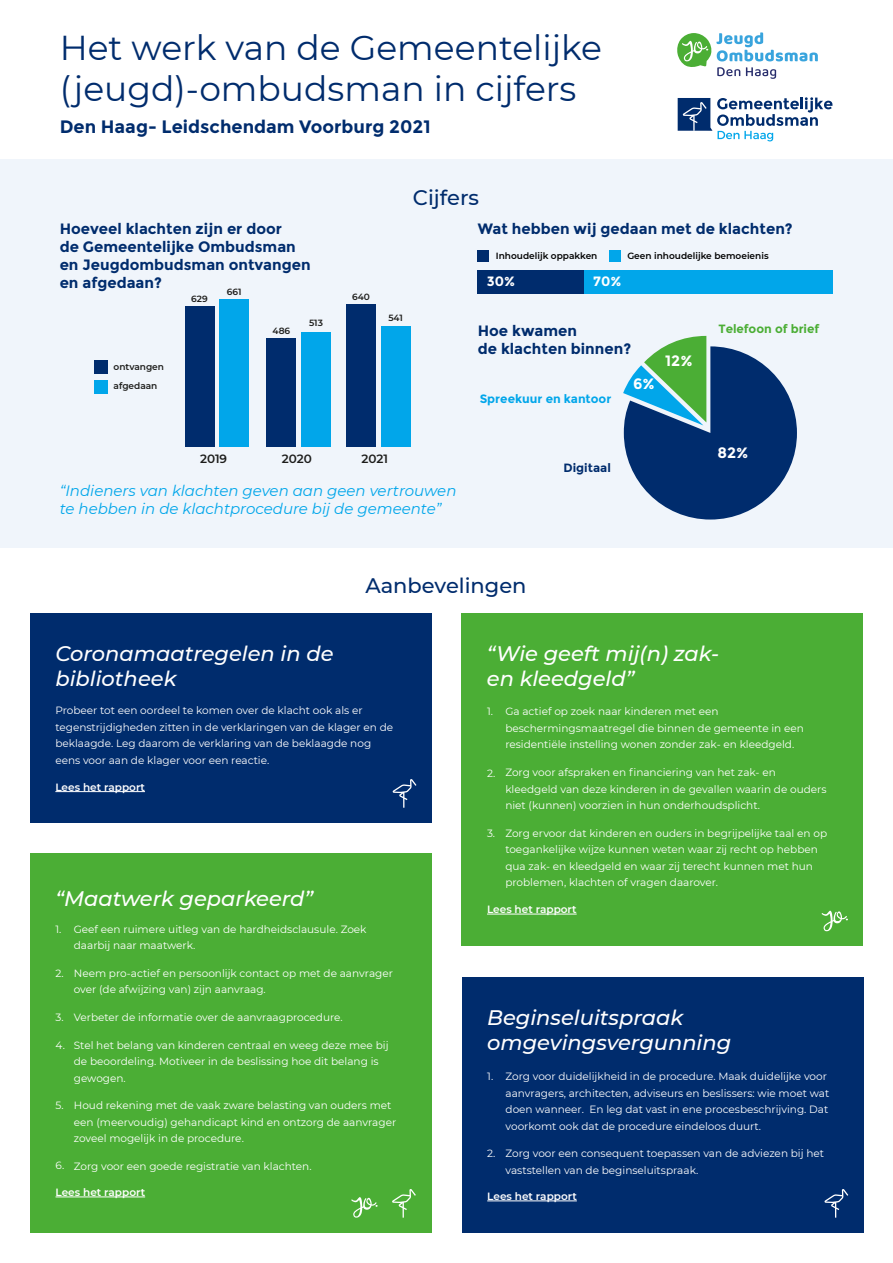
<style>
.page{position:relative;width:893px;height:1263px;background:#fff}
.page>*{position:absolute;margin:0;border:0;box-sizing:border-box;transform-origin:0 0}
.t1{font:34.5px/41.4px "Montserrat";color:#002c6d}
.t2{font:italic 500 21px/25.2px "Montserrat";color:#fff}
.t3{font:500 21px "Montserrat";color:#002c6d}
.t4{font:700 18px "Montserrat";color:#002c6d}
.t5{font:700 15px/18px "Montserrat";color:#002c6d}
.t6{font:italic 15px/18px "Montserrat";color:#01a6ea}
.t7{font:700 15px "Montserrat";color:#fff}
.t8{font:700 13.5px "Montserrat";color:#fff}
.t9{font:700 12px "Montserrat";color:#01a6ea}
.t10{font:700 12px "Montserrat";color:#4bae35}
.t11{font:600 12px "Montserrat";letter-spacing:-.005em;color:#1d1d1b}
.t12{font:700 12px "Montserrat";color:#002c6d}
.t13{font:10.5px/16.5px "Montserrat";color:#fff}
.t14{font:600 10.5px "Montserrat";color:#fff}
.t15{font:600 9px "Montserrat";color:#000}
.t16{font:600 9px "Montserrat";color:#1d1d1b}
</style>
<div class="page">
<div style="left:0;top:159px;width:893px;height:389px;background:#f0f5fb"></div>
<svg style="left:677px;top:32px;width:141px;height:47px"></svg>
<svg style="left:678px;top:97px;width:154px;height:44px"></svg>
<svg style="left:623px;top:336px;width:174px;height:183px"></svg>
<div style="left:94px;top:360px;width:14px;height:13px;background:#002c6d"></div>
<div style="left:94px;top:380px;width:14px;height:13px;background:#01a6ea"></div>
<div style="left:346px;top:304px;width:30px;height:142px;background:#002c6d"></div>
<div style="left:381px;top:326px;width:29px;height:120px;background:#01a6ea"></div>
<div style="left:267px;top:338px;width:29px;height:108px;background:#002c6d"></div>
<div style="left:301px;top:332px;width:30px;height:114px;background:#01a6ea"></div>
<div style="left:185px;top:306px;width:29px;height:140px;background:#002c6d"></div>
<div style="left:219px;top:299px;width:30px;height:147px;background:#01a6ea"></div>
<div style="left:478px;top:270px;width:106px;height:24px;background:#002c6d"></div>
<div style="left:584px;top:270px;width:248px;height:24px;background:#01a6ea"></div>
<div style="left:478px;top:251px;width:11px;height:11px;background:#002c6d"></div>
<div style="left:609px;top:251px;width:11px;height:11px;background:#01a6ea"></div>
<div style="left:30px;top:613px;width:401px;height:210px;background:#002c6d"></div>
<svg style="left:393px;top:779px;width:23px;height:29px"></svg>
<div style="left:461px;top:613px;width:402px;height:333px;background:#4bae35"></div>
<svg style="left:822px;top:910px;width:26px;height:21px"></svg>
<hr style="left:487px;top:914px;width:90px;height:1px;background:#fff">
<div style="left:462px;top:977px;width:401px;height:255px;background:#002c6d"></div>
<hr style="left:487px;top:1200px;width:90px;height:1px;background:#fff">
<svg style="left:824px;top:1189px;width:24px;height:28px"></svg>
<div style="left:30px;top:853px;width:401px;height:379px;background:#4bae35"></div>
<svg style="left:351px;top:1197px;width:27px;height:20px"></svg>
<hr style="left:56px;top:1197px;width:89px;height:1px;background:#fff">
<svg style="left:392px;top:1189px;width:24px;height:28px"></svg>
<div style="left:53px;top:349px;width:96px;height:16px;background:#f0f5fb"></div>
<svg style="left:55px;top:791px;width:90px;height:2px"></svg>
<h1 class="t1" style="left:60px;top:26px;width:544px">Het werk van de Gemeentelijke (jeugd)-ombudsman in cijfers</h1>
<h3 class="t4" style="left:60px;top:116px;width:373px">Den Haag- Leidschendam Voorburg 2021</h3>
<h2 class="t3" style="left:413px;top:183px;width:68px">Cijfers</h2>
<h3 class="t5" style="left:60px;top:220px;width:252px">Hoeveel klachten zijn er door<br>de Gemeentelijke Ombudsman en Jeugdombudsman ontvangen en afgedaan?</h3>
<p class="t16" style="left:227px;top:285px;width:16px">661</p>
<p class="t16" style="left:191px;top:292px;width:18px">629</p>
<p class="t16" style="left:352px;top:290px;width:19px">640</p>
<h3 class="t5" style="left:478px;top:220px;width:316px">Wat hebben wij gedaan met de klachten?</h3>
<p class="t15" style="left:496px;top:250px;width:103px">Inhoudelijk oppakken</p>
<p class="t15" style="left:627px;top:249px;width:143px">Geen inhoudelijke bemoeienis</p>
<p class="t8" style="left:487px;top:274px;width:30px">30%</p>
<p class="t8" style="left:593px;top:274px;width:30px">70%</p>
<p class="t16" style="left:114px;top:360px;width:52px">ontvangen</p>
<p class="t16" style="left:114px;top:380px;width:45px">afgedaan</p>
<p class="t16" style="left:272px;top:324px;width:19px">486</p>
<p class="t16" style="left:309px;top:317px;width:15px">513</p>
<p class="t16" style="left:388px;top:312px;width:16px">541</p>
<h3 class="t5" style="left:478px;top:322px;width:155px">Hoe kwamen<br>de klachten binnen?</h3>
<h3 class="t7" style="left:633px;top:374px;width:23px">6%</h3>
<h3 class="t7" style="left:665px;top:351px;width:29px">12%</h3>
<p class="t10" style="left:718px;top:322px;width:102px">Telefoon of brief</p>
<p class="t9" style="left:480px;top:392px;width:133px">Spreekuur en kantoor</p>
<p class="t11" style="left:200px;top:450px;width:29px">2019</p>
<p class="t11" style="left:282px;top:450px;width:31px">2020</p>
<p class="t11" style="left:362px;top:450px;width:28px">2021</p>
<p class="t12" style="left:564px;top:460px;width:49px">Digitaal</p>
<h3 class="t7" style="left:717px;top:444px;width:32px">82%</h3>
<h3 class="t6" style="left:60px;top:481px;width:398px">“Indieners van klachten geven aan geen vertrouwen te hebben in de klachtprocedure bij de gemeente”</h3>
<h2 class="t3" style="left:365px;top:571px;width:163px">Aanbevelingen</h2>
<h2 class="t2" style="left:55px;top:640px;width:280px">Coronamaatregelen in de bibliotheek</h2>
<p class="t13" style="left:55px;top:702px;width:339px">Probeer tot een oordeel te komen over de klacht ook als er tegenstrijdigheden zitten in de verklaringen van de klager en de beklaagde. Leg daarom de verklaring van de beklaagde nog eens voor aan de klager voor een reactie.</p>
<p class="t14" style="left:55px;top:780px;width:91px">Lees het rapport</p>
<h2 class="t2" style="left:55px;top:885px;width:259px">“Maatwerk geparkeerd”</h2>
<p class="t13" style="left:56px;top:920px;width:8px">1.</p>
<p class="t13" style="left:74px;top:920px;width:294px">Geef een ruimere uitleg van de hardheidsclausule. Zoek daarbij naar maatwerk.</p>
<p class="t13" style="left:74px;top:964px;width:321px">Neem pro-actief en persoonlijk contact op met de aanvrager over (de afwijzing van) zijn aanvraag.</p>
<p class="t13" style="left:56px;top:964px;width:10px">2.</p>
<p class="t13" style="left:56px;top:1009px;width:289px">3. Verbeter de informatie over de aanvraagprocedure.</p>
<p class="t13" style="left:74px;top:1036px;width:316px">Stel het belang van kinderen centraal en weeg deze mee bij de beoordeling. Motiveer in de beslissing hoe dit belang is gewogen.</p>
<p class="t13" style="left:56px;top:1036px;width:11px">4.</p>
<p class="t13" style="left:56px;top:1097px;width:10px">5.</p>
<p class="t13" style="left:74px;top:1097px;width:324px">Houd rekening met de vaak zware belasting van ouders met een (meervoudig) gehandicapt kind en ontzorg de aanvrager zoveel mogelijk in de procedure.</p>
<p class="t13" style="left:56px;top:1157px;width:258px">6. Zorg voor een goede registratie van klachten.</p>
<p class="t14" style="left:56px;top:1185px;width:91px">Lees het rapport</p>
<h2 class="t2" style="left:487px;top:640px;width:234px">“Wie geeft mij(n) zak&shy;en kleedgeld”</h2>
<p class="t13" style="left:487px;top:703px;width:8px">1.</p>
<p class="t13" style="left:505px;top:703px;width:300px">Ga actief op zoek naar kinderen met een beschermingsmaatregel die binnen de gemeente in een residentiële instelling wonen zonder zak- en kleedgeld.</p>
<p class="t13" style="left:487px;top:764px;width:10px">2.</p>
<p class="t13" style="left:505px;top:764px;width:323px">Zorg voor afspraken en financiering van het zak- en kleedgeld van deze kinderen in de gevallen waarin de ouders niet (kunnen) voorzien in hun onderhoudsplicht.</p>
<p class="t13" style="left:487px;top:824px;width:10px">3.</p>
<p class="t13" style="left:505px;top:824px;width:323px">Zorg ervoor dat kinderen en ouders in begrijpelijke taal en op toegankelijke wijze kunnen weten waar zij recht op hebben qua zak- en kleedgeld en waar zij terecht kunnen met hun problemen, klachten of vragen daarover.</p>
<p class="t14" style="left:487px;top:902px;width:91px">Lees het rapport</p>
<h2 class="t2" style="left:487px;top:1004px;width:246px">Beginseluitspraak omgevingsvergunning</h2>
<p class="t13" style="left:506px;top:1068px;width:325px">Zorg voor duidelijkheid in de procedure. Maak duidelijke voor aanvragers, architecten, adviseurs en beslissers: wie moet wat doen wanneer. En leg dat vast in ene procesbeschrijving. Dat voorkomt ook dat de procedure eindeloos duurt.</p>
<p class="t13" style="left:487px;top:1067px;width:8px">1.</p>
<p class="t13" style="left:506px;top:1145px;width:320px">Zorg voor een consequent toepassen van de adviezen bij het vaststellen van de beginseluitspraak.</p>
<p class="t13" style="left:487px;top:1145px;width:10px">2.</p>
<p class="t14" style="left:487px;top:1189px;width:91px">Lees het rapport</p>
</div>
